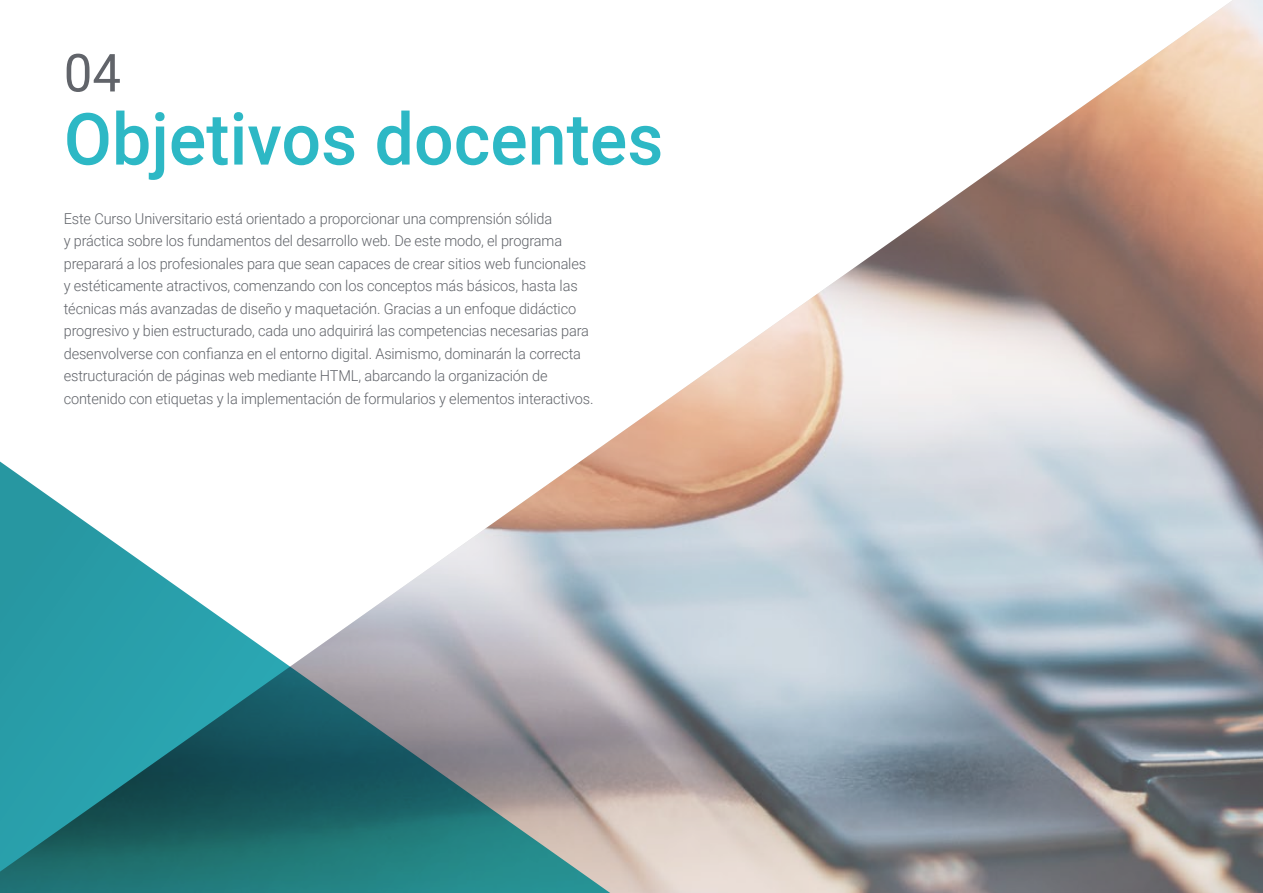
<style>
.page{position:relative;width:1263px;height:893px;background:#fff}
.page>*{position:absolute;margin:0;border:0;box-sizing:border-box;transform-origin:0 0}
.t1{font:500 72px "Roboto";color:#2db8c5}
.t2{font:52.5px "Roboto";color:#61646a}
.t3{font:300 15px/22.5px "Roboto";letter-spacing:-.01em;color:#61646a}
</style>
<div class="page">
<img style="left:602px;top:0;width:661px;height:893px">
<svg style="left:0;top:446px;width:640px;height:447px"></svg>
<h2 class="t2" style="left:64px;top:36px;width:59px">04</h2>
<h1 class="t1" style="left:64px;top:89px;width:601px">Objetivos docentes</h1>
<p class="t3" style="left:64px;top:207px;width:531px">Este Curso Universitario está orientado a proporcionar una comprensión sólida<br>y práctica sobre los fundamentos del desarrollo web. De este modo, el programa preparará a los profesionales para que sean capaces de crear sitios web funcionales y estéticamente atractivos, comenzando con los conceptos más básicos, hasta las técnicas más avanzadas de diseño y maquetación. Gracias a un enfoque didáctico progresivo y bien estructurado, cada uno adquirirá las competencias necesarias para desenvolverse con confianza en el entorno digital. Asimismo, dominarán la correcta estructuración de páginas web mediante HTML, abarcando la organización de contenido con etiquetas y la implementación de formularios y elementos interactivos.</p>
</div>
